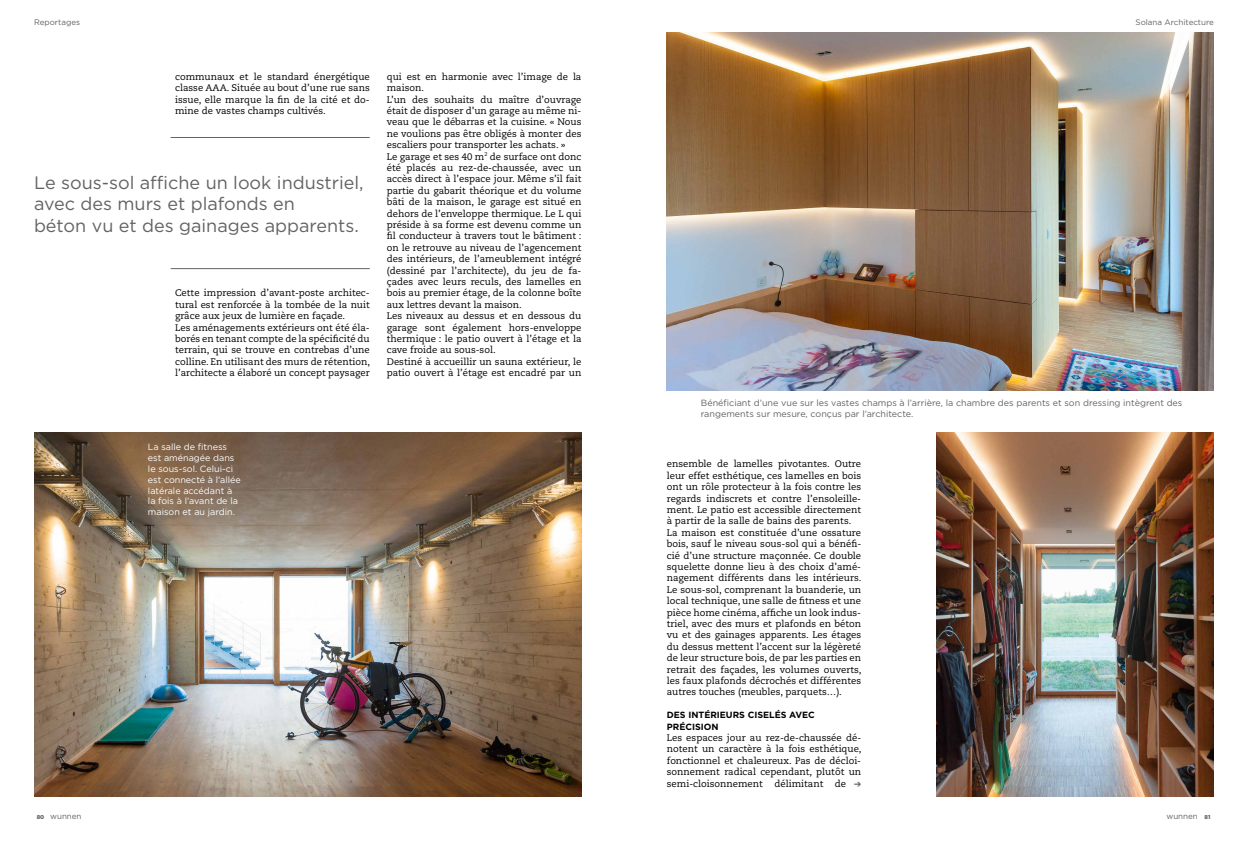
<style>
.page{position:relative;width:1248px;height:842px;background:#fff}
.page>*{position:absolute;margin:0;border:0;box-sizing:border-box;transform-origin:0 0}
.t1{font:18px/21.6px "Gotham";color:#636362}
.t2{font:9.5px/11.4px "Caecilia LT Std";color:#000}
.t3{font:9px/10.8px "Gotham";color:#636362}
.t4{font:9px/10.8px "Gotham";color:#fff}
.t5{font:700 9px/11.4px "Gotham";color:#000}
.t6{font:8px "Gotham";color:#636362}
.s1{font-weight:900;font-size:5.6px}
</style>
<div class="page">
<img style="left:936px;top:432px;width:277px;height:365px">
<img style="left:666px;top:33px;width:547px;height:357px">
<img style="left:34px;top:432px;width:547px;height:365px">
<hr style="left:171px;top:137px;width:199px;height:1px;background:#636362">
<hr style="left:171px;top:268px;width:199px;height:1px;background:#636362">
<p class="t6" style="left:34px;top:17px;width:48px">Reportages</p>
<p class="t2" style="left:175px;top:71px;width:196px;text-align:justify">communaux et le standard énergétique classe AAA. Située au bout d’une rue sans issue, elle marque la fin de la cité et do&shy;mine de vastes champs cultivés.</p>
<h1 class="t1" style="left:34px;top:171px;width:331px">Le sous-sol affiche un look industriel, avec des murs et plafonds en<br>béton vu et des gainages apparents.</h1>
<p class="t2" style="left:175px;top:288px;width:196px">Cette impression d’avant-poste architec&shy;tural est renforcée à la tombée de la nuit grâce aux jeux de lumière en façade.<br>Les aménagements extérieurs ont été éla&shy;borés en tenant compte de la spécificité du terrain, qui se trouve en contrebas d’une colline. En utilisant des murs de rétention, l’architecte a élaboré un concept paysager</p>
<p class="t2" style="left:387px;top:71px;width:196px">qui est en harmonie avec l’image de la maison.<br>L’un des souhaits du maître d’ouvrage était de disposer d’un garage au même ni&shy;veau que le débarras et la cuisine. « Nous ne voulions pas être obligés à monter des escaliers pour transporter les achats. »<br>Le garage et ses 40 m<sup>2</sup> de surface ont donc été placés au rez-de-chaussée, avec un accès direct à l’espace jour. Même s’il fait partie du gabarit théorique et du volume bâti de la maison, le garage est situé en dehors de l’enveloppe thermique. Le L qui préside à sa forme est devenu comme un fil conducteur à travers tout le bâtiment : on le retrouve au niveau de l’agencement des intérieurs, de l’ameublement intégré (dessiné par l’architecte), du jeu de fa&shy;çades avec leurs reculs, des lamelles en bois au premier étage, de la colonne boîte aux lettres devant la maison.<br>Les niveaux au dessus et en dessous du garage sont également hors-enveloppe thermique : le patio ouvert à l’étage et la cave froide au sous-sol.<br>Destiné à accueillir un sauna extérieur, le patio ouvert à l’étage est encadré par un</p>
<p class="t4" style="left:148px;top:442px;width:94px">La salle de fitness est aménagée dans le sous-sol. Celui-ci est connecté à l’allée latérale accédant à la fois à l’avant de la maison et au jardin.</p>
<p class="t6" style="left:1135px;top:17px;width:80px">Solana Architecture</p>
<p class="t3" style="left:700px;top:397px;width:483px">Bénéficiant d’une vue sur les vastes champs à l’arrière, la chambre des parents et son dressing intègrent des rangements sur mesure, conçus par l’architecte.</p>
<p class="t2" style="left:666px;top:459px;width:196px">ensemble de lamelles pivotantes. Outre leur effet esthétique, ces lamelles en bois ont un rôle protecteur à la fois contre les regards indiscrets et contre l’ensoleille&shy;ment. Le patio est accessible directement à partir de la salle de bains des parents.<br>La maison est constituée d’une ossature bois, sauf le niveau sous-sol qui a bénéfi&shy;cié d’une structure maçonnée. Ce double squelette donne lieu à des choix d’amé&shy;nagement différents dans les intérieurs.<br>Le sous-sol, comprenant la buanderie, un local technique, une salle de fitness et une pièce home cinéma, affiche un look indus&shy;triel, avec des murs et plafonds en béton vu et des gainages apparents. Les étages du dessus mettent l’accent sur la légèreté de leur structure bois, de par les parties en retrait des façades, les volumes ouverts, les faux plafonds décrochés et différentes autres touches (meubles, parquets…).</p>
<p class="t5" style="left:666px;top:709px;width:150px">DES INTÉRIEURS CISELÉS AVEC<br>PRÉCISION</p>
<p class="t2" style="left:666px;top:732px;width:196px;text-align:justify">Les espaces jour au rez-de-chaussée dé&shy;notent un caractère à la fois esthétique, fonctionnel et chaleureux. Pas de décloi&shy;sonnement radical cependant, plutôt un semi-cloisonnement délimitant de</p>
<p class="t6" style="left:37px;top:811px;width:46px"><span class="s1">80</span> wunnen</p>
<p class="t6" style="left:1166px;top:811px;width:45px">wunnen <span class="s1">81</span></p>
</div>
